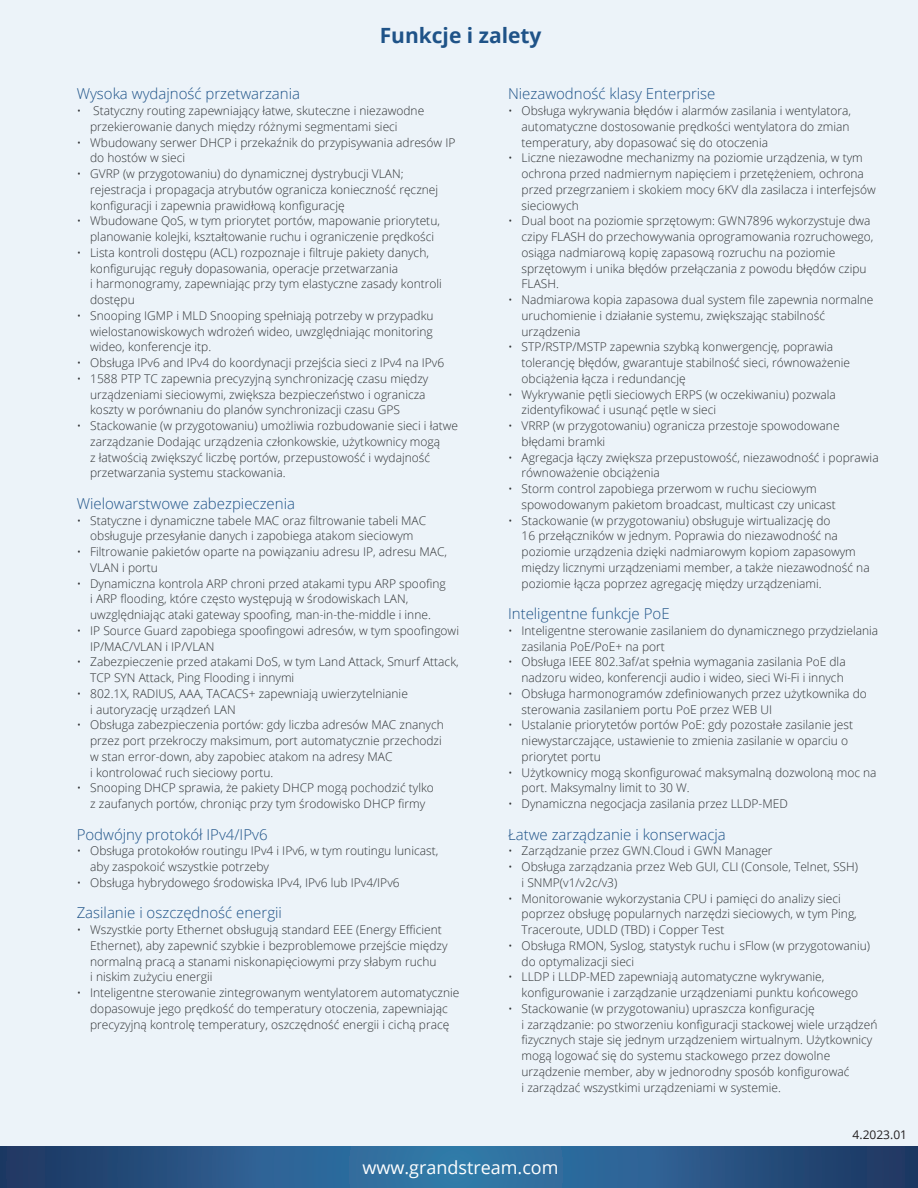
<style>
.page{position:relative;width:918px;height:1188px;background:#fff}
.page>*{position:absolute;margin:0;border:0;box-sizing:border-box;transform-origin:0 0}
.Body{font:700 21px "Open Sans";color:#1f5388}
.t1{font:18px "Open Sans";color:#fff}
.t2{font:300 15px "Open Sans";color:#1f5388}
.t3{font:300 12px/15.8px "Open Sans";color:#2f3234}
.t4{font:12px "Open Sans";color:#231f20}
</style>
<div class="page">
<div style="left:0;top:0;width:918px;height:1146px;background:#ecf3f9"></div>
<svg style="left:0;top:1146px;width:918px;height:42px;background:#295988"></svg>
<p class="Body" style="left:380px;top:21px;width:163px">Funkcje i zalety</p>
<p class="t2" style="left:77px;top:84px;width:225px">Wysoka wydajność przetwarzania</p>
<p class="t3" style="left:90px;top:102px;width:336px;text-indent:-14px">• Statyczny routing zapewniający łatwe, skuteczne i niezawodne przekierowanie danych między różnymi segmentami sieci</p>
<p class="t3" style="left:90px;top:134px;width:367px;text-indent:-14px">• Wbudowany serwer DHCP i przekaźnik do przypisywania adresów IP do hostów w sieci</p>
<p class="t3" style="left:90px;top:165px;width:350px;text-indent:-14px">• GVRP (w przygotowaniu) do dynamicznej dystrybucji VLAN; rejestracja i propagacja atrybutów ogranicza konieczność ręcznej konfiguracji i zapewnia prawidłową konfigurację</p>
<p class="t3" style="left:90px;top:213px;width:351px;text-indent:-14px">• Wbudowane QoS, w tym priorytet portów, mapowanie priorytetu, planowanie kolejki, kształtowanie ruchu i ograniczenie prędkości</p>
<p class="t3" style="left:90px;top:244px;width:353px;text-indent:-14px">• Lista kontroli dostępu (ACL) rozpoznaje i filtruje pakiety danych, konfigurując reguły dopasowania, operacje przetwarzania<br>i harmonogramy, zapewniając przy tym elastyczne zasady kontroli dostępu</p>
<p class="t3" style="left:90px;top:307px;width:345px;text-align:justify;text-indent:-14px">• Snooping IGMP i MLD Snooping spełniają potrzeby w przypadku wielostanowiskowych wdrożeń wideo, uwzględniając monitoring wideo, konferencje itp.</p>
<p class="t3" style="left:77px;top:354px;width:369px">• Obsługa IPv6 and IPv4 do koordynacji przejścia sieci z IPv4 na IPv6</p>
<p class="t3" style="left:90px;top:370px;width:340px;text-indent:-14px">• 1588 PTP TC zapewnia precyzyjną synchronizację czasu między urządzeniami sieciowymi, zwiększa bezpieczeństwo i ogranicza koszty w porównaniu do planów synchronizacji czasu GPS</p>
<p class="t3" style="left:90px;top:417px;width:369px;text-indent:-14px">• Stackowanie (w przygotowaniu) umożliwia rozbudowanie sieci i łatwe zarządzanie Dodając urządzenia członkowskie, użytkownicy mogą<br>z łatwością zwiększyć liczbę portów, przepustowość i wydajność przetwarzania systemu stackowania.</p>
<p class="t2" style="left:77px;top:493px;width:220px">Wielowarstwowe zabezpieczenia</p>
<p class="t3" style="left:77px;top:512px;width:351px;text-align:center">• Statyczne i dynamiczne tabele MAC oraz filtrowanie tabeli MAC obsługuje przesyłanie danych i zapobiega atakom sieciowym</p>
<p class="t3" style="left:90px;top:543px;width:358px;text-indent:-14px">• Filtrowanie pakietów oparte na powiązaniu adresu IP, adresu MAC,<br>VLAN i portu</p>
<p class="t3" style="left:90px;top:575px;width:357px;text-indent:-14px">• Dynamiczna kontrola ARP chroni przed atakami typu ARP spoofing i ARP flooding, które często występują w środowiskach LAN, uwzględniając ataki gateway spoofing, man-in-the-middle i inne.</p>
<p class="t3" style="left:90px;top:622px;width:370px;text-indent:-14px">• IP Source Guard zapobiega spoofingowi adresów, w tym spoofingowi<br>IP/MAC/VLAN i IP/VLAN</p>
<p class="t3" style="left:90px;top:654px;width:370px;text-indent:-14px">• Zabezpieczenie przed atakami DoS, w tym Land Attack, Smurf Attack,<br>TCP SYN Attack, Ping Flooding i innymi</p>
<p class="t3" style="left:90px;top:685px;width:319px;text-indent:-14px">• 802.1X, RADIUS, AAA, TACACS+ zapewniają uwierzytelnianie i autoryzację urządzeń LAN</p>
<p class="t3" style="left:90px;top:717px;width:355px;text-indent:-14px">• Obsługa zabezpieczenia portów: gdy liczba adresów MAC znanych przez port przekroczy maksimum, port automatycznie przechodzi w stan error-down, aby zapobiec atakom na adresy MAC<br>i kontrolować ruch sieciowy portu.</p>
<p class="t3" style="left:77px;top:780px;width:359px;text-align:center">• Snooping DHCP sprawia, że pakiety DHCP mogą pochodzić tylko z zaufanych portów, chroniąc przy tym środowisko DHCP firmy</p>
<p class="t2" style="left:77px;top:824px;width:192px">Podwójny protokół IPv4/IPv6</p>
<p class="t3" style="left:90px;top:843px;width:350px;text-indent:-14px">• Obsługa protokołów routingu IPv4 i IPv6, w tym routingu lunicast, aby zaspokoić wszystkie potrzeby</p>
<p class="t3" style="left:77px;top:874px;width:325px">• Obsługa hybrydowego środowiska IPv4, IPv6 lub IPv4/IPv6</p>
<p class="t2" style="left:77px;top:903px;width:207px">Zasilanie i oszczędność energii</p>
<p class="t3" style="left:90px;top:921px;width:359px;text-indent:-14px">• Wszystkie porty Ethernet obsługują standard EEE (Energy Efficient Ethernet), aby zapewnić szybkie i bezproblemowe przejście między normalną pracą a stanami niskonapięciowymi przy słabym ruchu<br>i niskim zużyciu energii</p>
<p class="t3" style="left:77px;top:984px;width:384px;text-align:center">• Inteligentne sterowanie zintegrowanym wentylatorem automatycznie dopasowuje jego prędkość do temperatury otoczenia, zapewniając precyzyjną kontrolę temperatury, oszczędność energii i cichą pracę</p>
<p class="t2" style="left:508px;top:84px;width:209px">Niezawodność klasy Enterprise</p>
<p class="t3" style="left:522px;top:102px;width:331px;text-indent:-14px">• Obsługa wykrywania błędów i alarmów zasilania i wentylatora, automatyczne dostosowanie prędkości wentylatora do zmian temperatury, aby dopasować się do otoczenia</p>
<p class="t3" style="left:522px;top:150px;width:356px;text-indent:-14px">• Liczne niezawodne mechanizmy na poziomie urządzenia, w tym ochrona przed nadmiernym napięciem i przetężeniem, ochrona przed przegrzaniem i skokiem mocy 6KV dla zasilacza i interfejsów sieciowych</p>
<p class="t3" style="left:522px;top:213px;width:353px;text-indent:-14px">• Dual boot na poziomie sprzętowym: GWN7896 wykorzystuje dwa czipy FLASH do przechowywania oprogramowania rozruchowego, osiąga nadmiarową kopię zapasową rozruchu na poziomie sprzętowym i unika błędów przełączania z powodu błędów czipu FLASH.</p>
<p class="t3" style="left:522px;top:291px;width:353px;text-indent:-14px">• Nadmiarowa kopia zapasowa dual system file zapewnia normalne uruchomienie i działanie systemu, zwiększając stabilność urządzenia</p>
<p class="t3" style="left:522px;top:339px;width:330px;text-indent:-14px">• STP/RSTP/MSTP zapewnia szybką konwergencję, poprawia tolerancję błędów, gwarantuje stabilność sieci, równoważenie obciążenia łącza i redundancję</p>
<p class="t3" style="left:522px;top:386px;width:316px;text-indent:-14px">• Wykrywanie pętli sieciowych ERPS (w oczekiwaniu) pozwala zidentyfikować i usunąć pętle w sieci</p>
<p class="t3" style="left:522px;top:417px;width:320px;text-indent:-14px">• VRRP (w przygotowaniu) ogranicza przestoje spowodowane błędami bramki</p>
<p class="t3" style="left:522px;top:449px;width:359px;text-indent:-14px">• Agregacja łączy zwiększa przepustowość, niezawodność i poprawia równoważenie obciążenia</p>
<p class="t3" style="left:522px;top:480px;width:316px;text-indent:-14px">• Storm control zapobiega przerwom w ruchu sieciowym spowodowanym pakietom broadcast, multicast czy unicast</p>
<p class="t3" style="left:522px;top:512px;width:350px;text-indent:-14px">• Stackowanie (w przygotowaniu) obsługuje wirtualizację do<br>16 przełączników w jednym. Poprawia do niezawodność na poziomie urządzenia dzięki nadmiarowym kopiom zapasowym między licznymi urządzeniami member, a także niezawodność na poziomie łącza poprzez agregację między urządzeniami.</p>
<p class="t2" style="left:508px;top:603px;width:163px">Inteligentne funkcje PoE</p>
<p class="t3" style="left:522px;top:622px;width:358px;text-indent:-14px">• Inteligentne sterowanie zasilaniem do dynamicznego przydzielania zasilania PoE/PoE+ na port</p>
<p class="t3" style="left:508px;top:654px;width:339px;text-align:right">• Obsługa IEEE 802.3af/at spełnia wymagania zasilania PoE dla nadzoru wideo, konferencji audio i wideo, sieci Wi-Fi i innych</p>
<p class="t3" style="left:522px;top:685px;width:347px;text-indent:-14px">• Obsługa harmonogramów zdefiniowanych przez użytkownika do sterowania zasilaniem portu PoE przez WEB UI</p>
<p class="t3" style="left:522px;top:717px;width:333px;text-indent:-14px">• Ustalanie priorytetów portów PoE: gdy pozostałe zasilanie jest niewystarczające, ustawienie to zmienia zasilanie w oparciu o priorytet portu</p>
<p class="t3" style="left:522px;top:764px;width:357px;text-indent:-14px">• Użytkownicy mogą skonfigurować maksymalną dozwoloną moc na port. Maksymalny limit to 30 W.</p>
<p class="t3" style="left:508px;top:795px;width:281px">• Dynamiczna negocjacja zasilania przez LLDP-MED</p>
<p class="t2" style="left:508px;top:824px;width:219px">Łatwe zarządzanie i konserwacja</p>
<p class="t3" style="left:508px;top:843px;width:266px">• Zarządzanie przez GWN.Cloud i GWN Manager</p>
<p class="t3" style="left:522px;top:858px;width:338px;text-indent:-14px">• Obsługa zarządzania przez Web GUI, CLI (Console, Telnet, SSH) i SNMP(v1/v2c/v3)</p>
<p class="t3" style="left:522px;top:890px;width:337px;text-indent:-14px">• Monitorowanie wykorzystania CPU i pamięci do analizy sieci poprzez obsługę popularnych narzędzi sieciowych, w tym Ping,<br>Traceroute, UDLD (TBD) i Copper Test</p>
<p class="t3" style="left:522px;top:937px;width:350px;text-indent:-14px">• Obsługa RMON, Syslog, statystyk ruchu i sFlow (w przygotowaniu) do optymalizacji sieci</p>
<p class="t3" style="left:522px;top:969px;width:338px;text-indent:-14px">• LLDP i LLDP-MED zapewniają automatyczne wykrywanie, konfigurowanie i zarządzanie urządzeniami punktu końcowego</p>
<p class="t3" style="left:522px;top:1000px;width:357px;text-indent:-14px">• Stackowanie (w przygotowaniu) upraszcza konfigurację<br>i zarządzanie: po stworzeniu konfiguracji stackowej wiele urządzeń fizycznych staje się jednym urządzeniem wirtualnym. Użytkownicy mogą logować się do systemu stackowego przez dowolne urządzenie member, aby w jednorodny sposób konfigurować<br>i zarządzać wszystkimi urządzeniami w systemie.</p>
<p class="t4" style="left:853px;top:1127px;width:56px">4.2023.01</p>
<p class="t1" style="left:362px;top:1155px;width:198px">www.grandstream.com</p>
</div>
